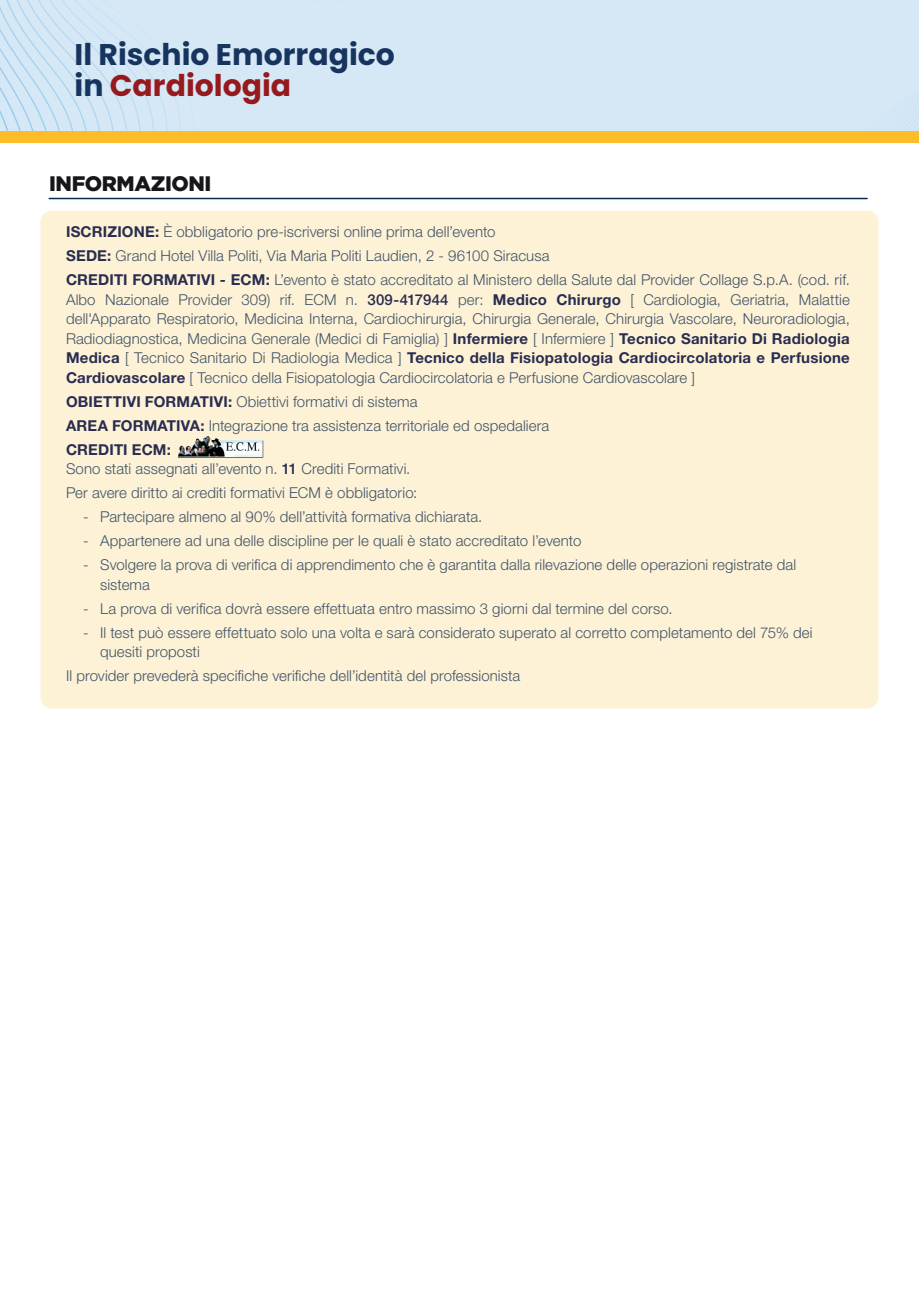
<style>
.page{position:relative;width:919px;height:1289px;background:#fff}
.page>*{position:absolute;margin:0;border:0;box-sizing:border-box;transform-origin:0 0}
.t1{font:700 29.85px/30.8px "Poppins";color:#17345e}
.t2{font:900 21px "Gotham";letter-spacing:-.02em;color:#18151a}
.t3{font:300 15px/19.5px "Helvetica Neue LT Std";letter-spacing:.005em;color:#405469}
.s1{color:#961a1d}
.s2{font-weight:700;color:#282d51}
.s3{font-weight:500;color:#282d51}
</style>
<div class="page">
<hr style="left:49px;top:198px;width:818px;height:1px;background:#0b2c4c">
<div style="left:40px;top:210px;width:838px;height:498px;background:#fef2d6;border-radius:11px"></div>
<img style="left:177px;top:436px;width:86px;height:22px">
<div style="left:0;top:0;width:918px;height:131px;background:#d6e8f6"></div>
<div style="left:0;top:131px;width:918px;height:12px;background:#fdbd28"></div>
<h1 class="t1" style="left:74px;top:39px;width:322px">Il Rischio Emorragico in <span class="s1">Cardiologia</span></h1>
<h2 class="t2" style="left:49px;top:171px;width:164px">INFORMAZIONI</h2>
<p class="t3" style="left:66px;top:219px;width:785px;line-height:24px"><span class="s2">ISCRIZIONE:</span> È obbligatorio pre-iscriversi online prima dell’evento<br><span class="s2">SEDE:</span> Grand Hotel Villa Politi, Via Maria Politi Laudien, 2 - 96100 Siracusa<br><span class="s2">CREDITI FORMATIVI - ECM:</span> L’evento è stato accreditato al Ministero della Salute dal Provider Collage S.p.A. (cod. rif.</p>
<p class="t3" style="left:66px;top:289px;width:785px;text-align:justify">Albo Nazionale Provider 309) rif. ECM n. <span class="s3">309-417944</span> per: <span class="s2">Medico Chirurgo</span> [ Cardiologia, Geriatria, Malattie dell'Apparato Respiratorio, Medicina Interna, Cardiochirurgia, Chirurgia Generale, Chirurgia Vascolare, Neuroradiologia, Radiodiagnostica, Medicina Generale (Medici di Famiglia) ] <span class="s2">Infermiere</span> [ Infermiere ] <span class="s2">Tecnico Sanitario Di Radiologia Medica</span> [ Tecnico Sanitario Di Radiologia Medica ] <span class="s2">Tecnico della Fisiopatologia Cardiocircolatoria e Perfusione Cardiovascolare</span> [ Tecnico della Fisiopatologia Cardiocircolatoria e Perfusione Cardiovascolare ]</p>
<p class="t3" style="left:66px;top:389px;width:485px;line-height:24px"><span class="s2">OBIETTIVI FORMATIVI:</span> Obiettivi formativi di sistema<br><span class="s2">AREA FORMATIVA:</span> Integrazione tra assistenza territoriale ed ospedaliera<br><span class="s2">CREDITI ECM:</span></p>
<p class="t3" style="left:66px;top:456px;width:353px;line-height:24px">Sono stati assegnati all’evento n. <span class="s3">11</span> Crediti Formativi.<br>Per avere diritto ai crediti formativi ECM è obbligatorio:</p>
<p class="t3" style="left:83px;top:507px;width:401px">- Partecipare almeno al 90% dell’attività formativa dichiarata.</p>
<p class="t3" style="left:83px;top:531px;width:500px">- Appartenere ad una delle discipline per le quali è stato accreditato l’evento</p>
<p class="t3" style="left:100px;top:555px;width:697px;text-indent:-17px">- Svolgere la prova di verifica di apprendimento che è garantita dalla rilevazione delle operazioni registrate dal sistema</p>
<p class="t3" style="left:83px;top:598px;width:591px">- La prova di verifica dovrà essere effettuata entro massimo 3 giorni dal termine del corso.</p>
<p class="t3" style="left:100px;top:622px;width:714px;text-indent:-17px">- Il test può essere effettuato solo una volta e sarà considerato superato al corretto completamento del 75% dei quesiti proposti</p>
<p class="t3" style="left:66px;top:666px;width:456px">Il provider prevederà specifiche verifiche dell’identità del professionista</p>
</div>
